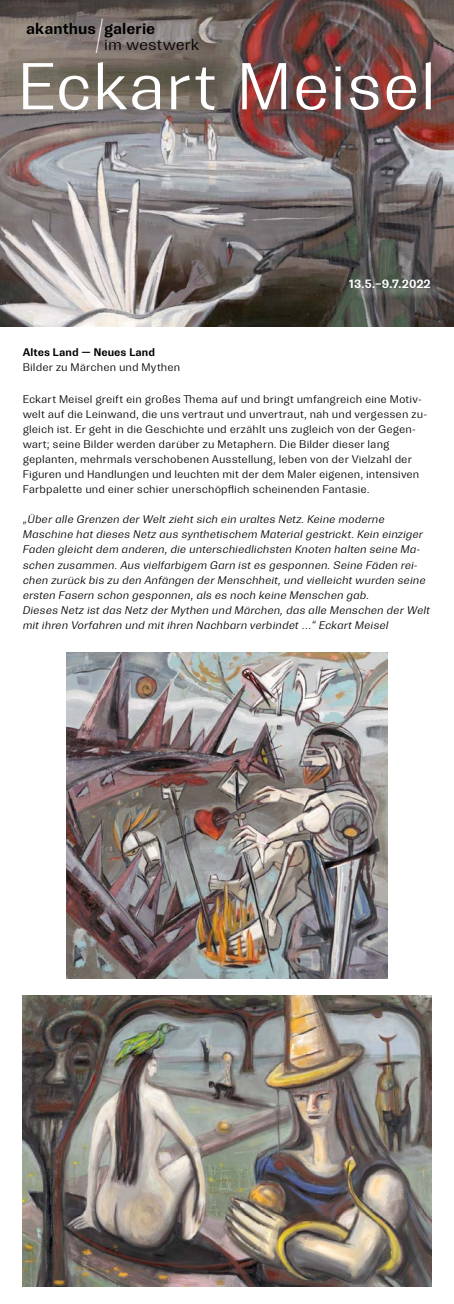
<style>
.page{position:relative;width:454px;height:1304px;background:#fff}
.page>*{position:absolute;margin:0;border:0;box-sizing:border-box;transform-origin:0 0}
.t1{font:300 66px "Trivia Gothic R";color:#fff}
.t2{font:100 49.1px "Trivia Gothic R";color:#fff;scale:.4 1}
.t3{font:700 15.7px "Trivia Gothic R";letter-spacing:.005em;color:#000}
.t4{font:300 15.7px "Trivia Gothic R";color:#000}
.t5{font:700 12px "Trivia Gothic R";color:#fff}
.t6{font:italic 300 11px/15px "Trivia Gothic R";letter-spacing:.005em;color:#000}
.t7{font:300 11px/15px "Trivia Gothic R";letter-spacing:.005em;color:#000}
.t8{font:700 11px "Trivia Gothic R";letter-spacing:.01em;color:#000}
</style>
<div class="page">
<img style="left:0;top:0;width:454px;height:326px">
<div style="left:351px;top:281px;width:91px;height:20px;background:#fff;opacity:.5"></div>
<img style="left:23px;top:995px;width:408px;height:291px">
<img style="left:66px;top:652px;width:321px;height:326px">
<h2 class="t2" style="left:95px;top:10px;width:23px">/</h2>
<h3 class="t3" style="left:26px;top:20px;width:130px">akanthus galerie</h3>
<h3 class="t4" style="left:104px;top:36px;width:97px">im westwerk</h3>
<h1 class="t1" style="left:18px;top:50px;width:420px">Eckart Meisel</h1>
<p class="t5" style="left:349px;top:277px;width:83px">13.5.–9.7.2022</p>
<p class="t8" style="left:23px;top:346px;width:134px">Altes Land — Neues Land</p>
<p class="t7" style="left:23px;top:360px;width:159px">Bilder zu Märchen und Mythen</p>
<p class="t7" style="left:23px;top:392px;width:406px">Eckart Meisel greift ein großes Thema auf und bringt umfangreich eine Motiv&shy;welt auf die Leinwand, die uns vertraut und unvertraut, nah und vergessen zu&shy;gleich ist. Er geht in die Geschichte und erzählt uns zugleich von der Gegen&shy;wart; seine Bilder werden darüber zu Metaphern. Die Bilder dieser lang geplanten, mehrmals verschobenen Ausstellung, leben von der Vielzahl der Figuren und Handlungen und leuchten mit der dem Maler eigenen, intensiven Farbpalette und einer schier unerschöpflich scheinenden Fantasie.</p>
<p class="t6" style="left:23px;top:512px;width:408px">„Über alle Grenzen der Welt zieht sich ein uraltes Netz. Keine moderne Maschine hat dieses Netz aus synthetischem Material gestrickt. Kein einziger Faden gleicht dem anderen, die unterschiedlichsten Knoten halten seine Ma&shy;schen zusammen. Aus vielfarbigem Garn ist es gesponnen. Seine Fäden rei&shy;chen zurück bis zu den Anfängen der Menschheit, und vielleicht wurden seine ersten Fasern schon gesponnen, als es noch keine Menschen gab.<br>Dieses Netz ist das Netz der Mythen und Märchen, das alle Menschen der Welt mit ihren Vorfahren und mit ihren Nachbarn verbindet …“ Eckart Meisel</p>
</div>
